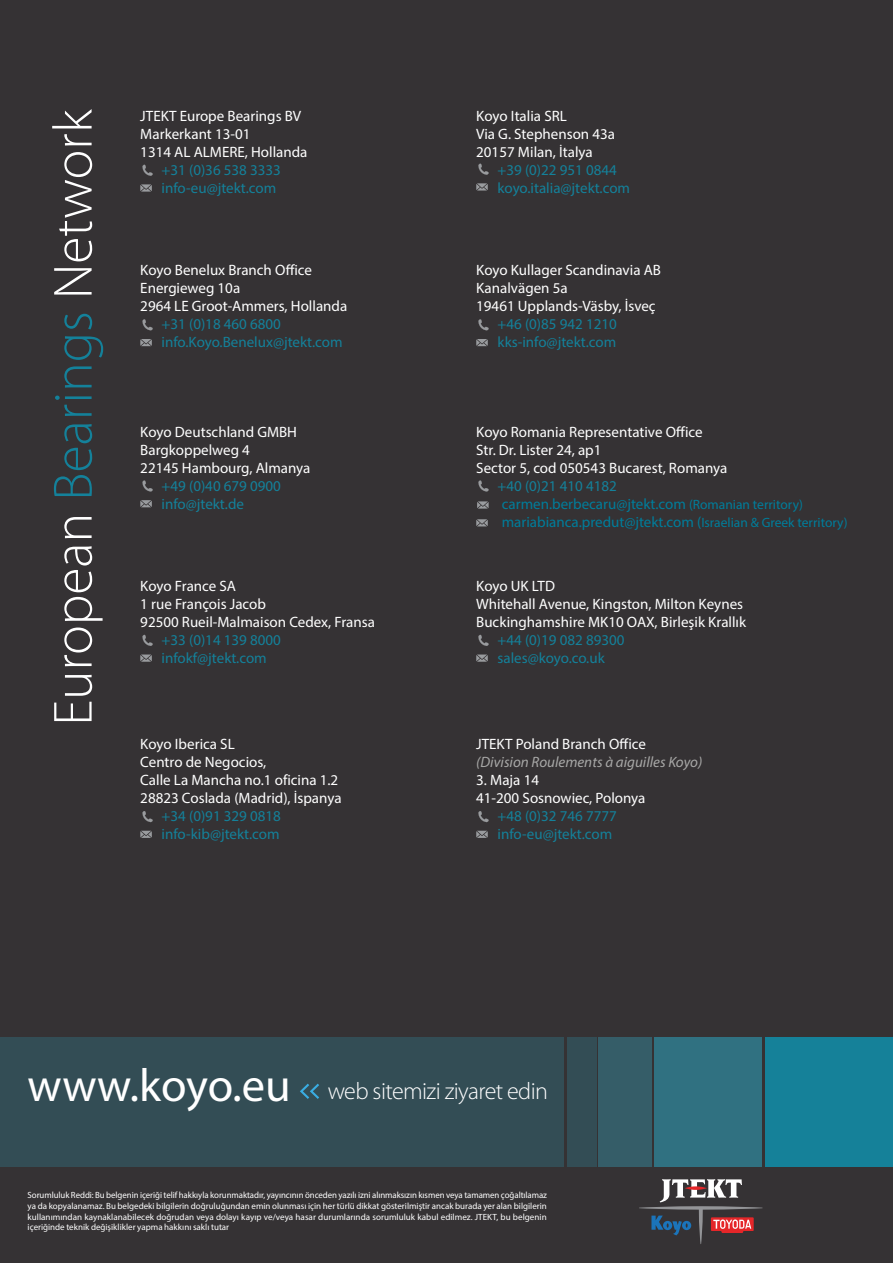
<style>
.page{position:relative;width:893px;height:1263px;background:#353234}
.page>*{position:absolute;margin:0;border:0;box-sizing:border-box;transform-origin:0 0}
.t1{font:300 55.5px "Myriad Pro";color:#fff}
.t2{font:300 24px "Myriad Pro";letter-spacing:-.025em;color:#fff}
.t3{font:15px/18px "Myriad Pro";color:#fff}
.t4{font:15px/18px "Myriad Pro";color:#14819a}
.t5{font:15px/18px "Myriad Pro";color:#007d9b}
.t6{font:italic 15px "Myriad Pro";color:#a8a8a7}
.t7{font:9px/10.8px "Myriad Pro";color:#fff;text-align:justify}
.s1{color:#14819a}
.s2{font-size:13.5px}
.s3{font-weight:400;font-size:46.5px}
</style>
<div class="page">
<div style="left:765px;top:1037px;width:128px;height:130px;background:#158199"></div>
<div style="left:654px;top:1037px;width:108px;height:130px;background:#307181"></div>
<div style="left:599px;top:1037px;width:53px;height:130px;background:#355d68"></div>
<div style="left:567px;top:1037px;width:29px;height:130px;background:#334d55"></div>
<div style="left:0;top:1037px;width:564px;height:130px;background:#334d55"></div>
<svg style="left:639px;top:1179px;width:123px;height:65px"></svg>
<svg style="left:300px;top:1083px;width:19px;height:16px"></svg>
<svg style="left:142px;top:165px;width:11px;height:11px"></svg>
<svg style="left:140px;top:184px;width:12px;height:8px"></svg>
<svg style="left:478px;top:164px;width:11px;height:11px"></svg>
<svg style="left:476px;top:183px;width:12px;height:8px"></svg>
<svg style="left:142px;top:319px;width:11px;height:11px"></svg>
<svg style="left:140px;top:339px;width:12px;height:7px"></svg>
<svg style="left:478px;top:319px;width:11px;height:11px"></svg>
<svg style="left:476px;top:339px;width:12px;height:7px"></svg>
<svg style="left:142px;top:480px;width:11px;height:12px"></svg>
<svg style="left:140px;top:500px;width:12px;height:7px"></svg>
<svg style="left:478px;top:480px;width:11px;height:12px"></svg>
<svg style="left:142px;top:635px;width:11px;height:11px"></svg>
<svg style="left:140px;top:654px;width:12px;height:8px"></svg>
<svg style="left:478px;top:635px;width:11px;height:11px"></svg>
<svg style="left:476px;top:654px;width:12px;height:8px"></svg>
<svg style="left:142px;top:811px;width:11px;height:11px"></svg>
<svg style="left:140px;top:831px;width:12px;height:7px"></svg>
<svg style="left:478px;top:811px;width:11px;height:11px"></svg>
<svg style="left:476px;top:831px;width:12px;height:7px"></svg>
<svg style="left:476px;top:519px;width:12px;height:7px"></svg>
<svg style="left:477px;top:501px;width:12px;height:8px"></svg>
<h1 class="t1" style="left:40px;top:726px;width:618px;rotate:-90deg">European <span class="s1">Bearings</span> Network</h1>
<p class="t3" style="left:140px;top:106px;width:169px">JTEKT Europe Bearings BV<br>Markerkant 13-01<br>1314 AL ALMERE, Hollanda</p>
<p class="t4" style="left:162px;top:160px;width:121px">+31 (0)36 538 3333 info-eu@jtekt.com</p>
<p class="t3" style="left:140px;top:261px;width:208px">Koyo Benelux Branch Office<br>Energieweg 10a<br>2964 LE Groot-Ammers, Hollanda</p>
<p class="t4" style="left:162px;top:315px;width:182px">+31 (0)18 460 6800 info.Koyo.Benelux@jtekt.com</p>
<p class="t3" style="left:140px;top:422px;width:172px">Koyo Deutschland GMBH<br>Bargkoppelweg 4<br>22145 Hambourg, Almanya</p>
<p class="t4" style="left:162px;top:476px;width:121px">+49 (0)40 679 0900 info@jtekt.de</p>
<p class="t3" style="left:140px;top:577px;width:236px">Koyo France SA<br>1 rue François Jacob<br>92500 Rueil-Malmaison Cedex, Fransa</p>
<p class="t4" style="left:162px;top:631px;width:121px">+33 (0)14 139 8000 infokf@jtekt.com</p>
<p class="t3" style="left:140px;top:735px;width:203px">Koyo Iberica SL<br>Centro de Negocios,<br>Calle La Mancha no.1 oficina 1.2<br>28823 Coslada (Madrid), İspanya</p>
<p class="t4" style="left:162px;top:807px;width:121px">+34 (0)91 329 0818 info-kib@jtekt.com</p>
<p class="t3" style="left:476px;top:106px;width:140px">Koyo Italia SRL<br>Via G. Stephenson 43a<br>20157 Milan, İtalya</p>
<p class="t4" style="left:497px;top:160px;width:134px">+39 (0)22 951 0844 koyo.italia@jtekt.com</p>
<p class="t3" style="left:476px;top:261px;width:186px">Koyo Kullager Scandinavia AB<br>Kanalvägen 5a<br>19461 Upplands-Väsby, İsveç</p>
<p class="t4" style="left:497px;top:315px;width:121px">+46 (0)85 942 1210 kks-info@jtekt.com</p>
<p class="t3" style="left:476px;top:422px;width:253px">Koyo Romania Representative Office<br>Str. Dr. Lister 24, ap1<br>Sector 5, cod 050543 Bucarest, Romanya</p>
<p class="t5" style="left:497px;top:476px;width:351px"><span class="s1">+40 (0)21 410 4182<br></span>carmen.berbecaru@jtekt.com <span class="s2">(Romanian territory) </span>mariabianca.predut@jtekt.com (<span class="s2">Israelian &amp; Greek territory)</span></p>
<p class="t3" style="left:476px;top:577px;width:271px">Koyo UK LTD<br>Whitehall Avenue, Kingston, Milton Keynes<br>Buckinghamshire MK10 OAX, Birleşik Krallık</p>
<p class="t4" style="left:497px;top:631px;width:129px">+44 (0)19 082 89300 sales@koyo.co.uk</p>
<p class="t3" style="left:476px;top:735px;width:171px">JTEKT Poland Branch Office</p>
<p class="t6" style="left:476px;top:753px;width:227px">(Division Roulements à aiguilles Koyo)</p>
<p class="t3" style="left:476px;top:771px;width:171px">3. Maja 14<br>41-200 Sosnowiec, Polonya</p>
<p class="t4" style="left:497px;top:807px;width:121px">+48 (0)32 746 7777 info-eu@jtekt.com</p>
<h2 class="t2" style="left:28px;top:1077px;width:522px"><span class="s3">www.koyo.eu</span> web sitemizi ziyaret edin</h2>
<p class="t7" style="left:28px;top:1189px;width:521px">Sorumluluk Reddi: Bu belgenin içeriği telif hakkıyla korunmaktadır, yayıncının önceden yazılı izni alınmaksızın kısmen veya tamamen çoğaltılamaz ya da kopyalanamaz. Bu belgedeki bilgilerin doğruluğundan emin olunması için her türlü dikkat gösterilmiştir ancak burada yer alan bilgilerin kullanımından kaynaklanabilecek doğrudan veya dolayı kayıp ve/veya hasar durumlarında sorumluluk kabul edilmez. JTEKT, bu belgenin içeriğinde teknik değişiklikler yapma hakkını saklı tutar</p>
</div>
